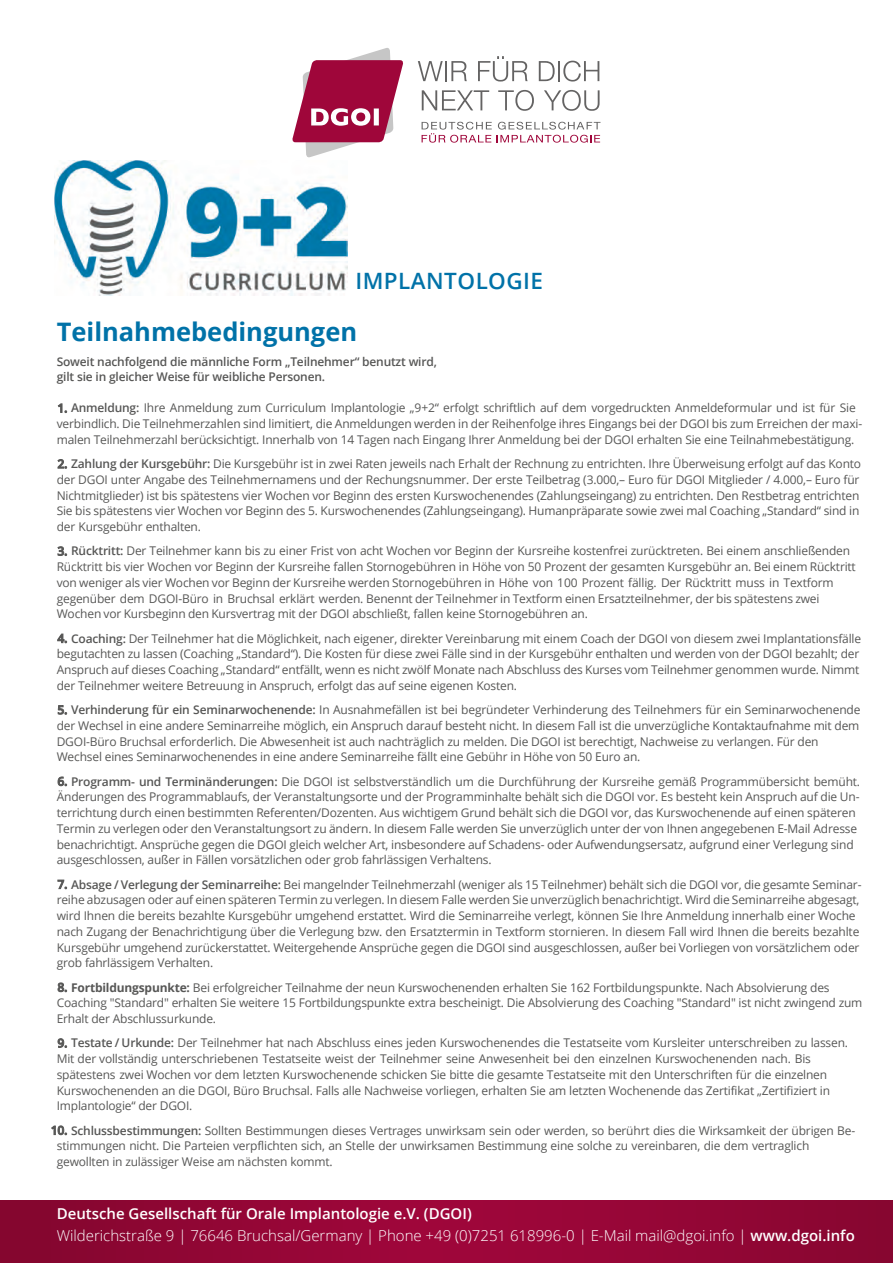
<style>
.page{position:relative;width:893px;height:1263px;background:#fff}
.page>*{position:absolute;margin:0;border:0;box-sizing:border-box;transform-origin:0 0}
.t1{font:700 25.5px "Open Sans";color:#0072a8}
.t2{font:600 22.5px "Open Sans";letter-spacing:.02em;color:#0072a8}
.t3{font:300 15px/21.5px "Open Sans";color:#fff}
.t4{font:12px/15.8px "Open Sans";letter-spacing:-.015em;color:#575756}
.t5{font:600 12px/15.8px "Open Sans";letter-spacing:-.015em;color:#575756}
.s1{font-weight:600}
.s2{font-weight:700}
</style>
<div class="page">
<svg style="left:292px;top:48px;width:111px;height:109px"></svg>
<svg style="left:422px;top:90px;width:67px;height:20px"></svg>
<svg style="left:498px;top:90px;width:36px;height:21px"></svg>
<svg style="left:544px;top:90px;width:56px;height:21px"></svg>
<svg style="left:418px;top:61px;width:25px;height:20px"></svg>
<hr style="left:445px;top:61px;width:2px;height:20px;background:#646363">
<svg style="left:451px;top:61px;width:16px;height:20px"></svg>
<svg style="left:478px;top:56px;width:50px;height:26px"></svg>
<svg style="left:539px;top:61px;width:16px;height:20px"></svg>
<hr style="left:558px;top:61px;width:2px;height:20px;background:#646363">
<svg style="left:563px;top:61px;width:36px;height:21px"></svg>
<svg style="left:422px;top:122px;width:178px;height:21px"></svg>
<div style="left:0;top:1200px;width:893px;height:63px;background:linear-gradient(to right,#910634,#950636)"></div>
<img style="left:55px;top:160px;width:292px;height:135px">
<h2 class="t2" style="left:355px;top:265px;width:189px">IMPLANTOLOGIE</h2>
<h1 class="t1" style="left:57px;top:314px;width:302px">Teilnahmebedingungen</h1>
<p class="t5" style="left:57px;top:353px;width:382px">Soweit nachfolgend die männliche Form „Teilnehmer“ benutzt wird, gilt sie in gleicher Weise für weibliche Personen.</p>
<p class="t4" style="left:57px;top:400px;width:807px"><span class="s1">1. Anmeldung:</span> Ihre Anmeldung zum Curriculum Implantologie „9+2“ erfolgt schriftlich auf dem vorgedruckten Anmeldeformular und ist für Sie verbindlich. Die Teilnehmerzahlen sind limitiert, die Anmeldungen werden in der Reihenfolge ihres Eingangs bei der DGOI bis zum Erreichen der maxi&shy;malen Teilnehmerzahl berücksichtigt. Innerhalb von 14 Tagen nach Eingang Ihrer Anmeldung bei der DGOI erhalten Sie eine Teilnahmebestätigung.</p>
<p class="t4" style="left:57px;top:456px;width:806px"><span class="s1">2. Zahlung der Kursgebühr:</span> Die Kursgebühr ist in zwei Raten jeweils nach Erhalt der Rechnung zu entrichten. Ihre Überweisung erfolgt auf das Konto der DGOI unter Angabe des Teilnehmernamens und der Rechungsnummer. Der erste Teilbetrag (3.000,– Euro für DGOI Mitglieder / 4.000,– Euro für Nichtmitglieder) ist bis spätestens vier Wochen vor Beginn des ersten Kurswochenendes (Zahlungseingang) zu entrichten. Den Restbetrag entrichten Sie bis spätestens vier Wochen vor Beginn des 5. Kurswochenendes (Zahlungseingang). Humanpräparate sowie zwei mal Coaching „Standard“ sind in der Kursgebühr enthalten.</p>
<p class="t4" style="left:57px;top:543px;width:801px"><span class="s1">3. Rücktritt:</span> Der Teilnehmer kann bis zu einer Frist von acht Wochen vor Beginn der Kursreihe kostenfrei zurücktreten. Bei einem anschließenden Rücktritt bis vier Wochen vor Beginn der Kursreihe fallen Stornogebühren in Höhe von 50 Prozent der gesamten Kursgebühr an. Bei einem Rücktritt von weniger als vier Wochen vor Beginn der Kursreihe werden Stornogebühren in Höhe von 100 Prozent fällig. Der Rücktritt muss in Textform gegenüber dem DGOI-Büro in Bruchsal erklärt werden. Benennt der Teilnehmer in Textform einen Ersatzteilnehmer, der bis spätestens zwei Wochen vor Kursbeginn den Kursvertrag mit der DGOI abschließt, fallen keine Stornogebühren an.</p>
<p class="t4" style="left:57px;top:630px;width:806px"><span class="s1">4. Coaching:</span> Der Teilnehmer hat die Möglichkeit, nach eigener, direkter Vereinbarung mit einem Coach der DGOI von diesem zwei Implantationsfälle begutachten zu lassen (Coaching „Standard“). Die Kosten für diese zwei Fälle sind in der Kursgebühr enthalten und werden von der DGOI bezahlt; der Anspruch auf dieses Coaching „Standard“ entfällt, wenn es nicht zwölf Monate nach Abschluss des Kurses vom Teilnehmer genommen wurde. Nimmt der Teilnehmer weitere Betreuung in Anspruch, erfolgt das auf seine eigenen Kosten.</p>
<p class="t4" style="left:57px;top:702px;width:805px"><span class="s1">5. Verhinderung für ein Seminarwochenende:</span> In Ausnahmefällen ist bei begründeter Verhinderung des Teilnehmers für ein Seminarwochenende der Wechsel in eine andere Seminarreihe möglich, ein Anspruch darauf besteht nicht. In diesem Fall ist die unverzügliche Kontaktaufnahme mit dem DGOI-Büro Bruchsal erforderlich. Die Abwesenheit ist auch nachträglich zu melden. Die DGOI ist berechtigt, Nachweise zu verlangen. Für den Wechsel eines Seminarwochenendes in eine andere Seminarreihe fällt eine Gebühr in Höhe von 50 Euro an.</p>
<p class="t4" style="left:57px;top:773px;width:805px"><span class="s1">6. Programm- und Terminänderungen:</span> Die DGOI ist selbstverständlich um die Durchführung der Kursreihe gemäß Programmübersicht bemüht.<br>Änderungen des Programmablaufs, der Veranstaltungsorte und der Programminhalte behält sich die DGOI vor. Es besteht kein Anspruch auf die Un&shy;terrichtung durch einen bestimmten Referenten/Dozenten. Aus wichtigem Grund behält sich die DGOI vor, das Kurswochenende auf einen späteren Termin zu verlegen oder den Veranstaltungsort zu ändern. In diesem Falle werden Sie unverzüglich unter der von Ihnen angegebenen E-Mail Adresse benachrichtigt. Ansprüche gegen die DGOI gleich welcher Art, insbesondere auf Schadens- oder Aufwendungsersatz, aufgrund einer Verlegung sind ausgeschlossen, außer in Fällen vorsätzlichen oder grob fahrlässigen Verhaltens.</p>
<p class="t4" style="left:57px;top:876px;width:806px"><span class="s1">7. Absage / Verlegung der Seminarreihe:</span> Bei mangelnder Teilnehmerzahl (weniger als 15 Teilnehmer) behält sich die DGOI vor, die gesamte Seminar&shy;reihe abzusagen oder auf einen späteren Termin zu verlegen. In diesem Falle werden Sie unverzüglich benachrichtigt. Wird die Seminarreihe abgesagt, wird Ihnen die bereits bezahlte Kursgebühr umgehend erstattet. Wird die Seminarreihe verlegt, können Sie Ihre Anmeldung innerhalb einer Woche nach Zugang der Benachrichtigung über die Verlegung bzw. den Ersatztermin in Textform stornieren. In diesem Fall wird Ihnen die bereits bezahlte Kursgebühr umgehend zurückerstattet. Weitergehende Ansprüche gegen die DGOI sind ausgeschlossen, außer bei Vorliegen von vorsätzlichem oder grob fahrlässigem Verhalten.</p>
<p class="t4" style="left:57px;top:979px;width:807px"><span class="s1">8.</span> <span class="s2">Fortbildungspunkte:</span> Bei erfolgreicher Teilnahme der neun Kurswochenenden erhalten Sie 162 Fortbildungspunkte. Nach Absolvierung des<br>Coaching "Standard" erhalten Sie weitere 15 Fortbildungspunkte extra bescheinigt. Die Absolvierung des Coaching "Standard" ist nicht zwingend zum<br>Erhalt der Abschlussurkunde.</p>
<p class="t4" style="left:57px;top:1035px;width:793px"><span class="s1">9. Testate / Urkunde:</span> Der Teilnehmer hat nach Abschluss eines jeden Kurswochenendes die Testatseite vom Kursleiter unterschreiben zu lassen.<br>Mit der vollständig unterschriebenen Testatseite weist der Teilnehmer seine Anwesenheit bei den einzelnen Kurswochenenden nach. Bis spätestens zwei Wochen vor dem letzten Kurswochenende schicken Sie bitte die gesamte Testatseite mit den Unterschriften für die einzelnen Kurswochenenden an die DGOI, Büro Bruchsal. Falls alle Nachweise vorliegen, erhalten Sie am letzten Wochenende das Zertifikat „Zertifiziert in Implantologie“ der DGOI.</p>
<p class="t4" style="left:57px;top:1122px;width:800px;text-indent:-6px"><span class="s1">10. Schlussbestimmungen:</span> Sollten Bestimmungen dieses Vertrages unwirksam sein oder werden, so berührt dies die Wirksamkeit der übrigen Be&shy;stimmungen nicht. Die Parteien verpflichten sich, an Stelle der unwirksamen Bestimmung eine solche zu vereinbaren, die dem vertraglich gewollten in zulässiger Weise am nächsten kommt.</p>
<p class="t3" style="left:57px;top:1202px;width:800px"><span class="s1">Deutsche Gesellschaft für Orale Implantologie e.V. (DGOI)<br></span>Wilderichstraße 9 | 76646 Bruchsal/Germany | Phone +49 (0)7251 618996-0 | E-Mail mail@dgoi.info | <span class="s1">www.dgoi.info</span></p>
</div>
